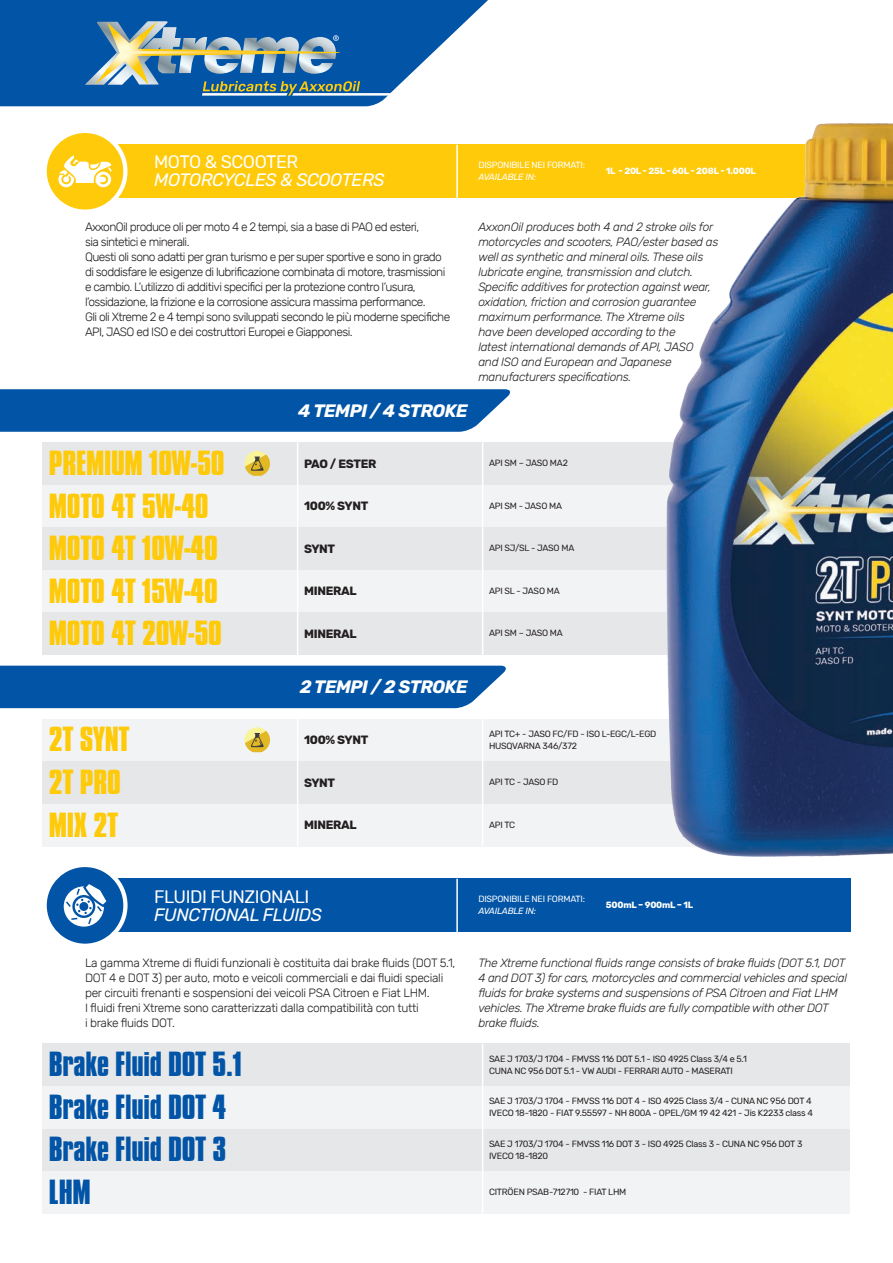
<style>
.page{position:relative;width:893px;height:1263px;background:#fff}
.page>*{position:absolute;margin:0;border:0;box-sizing:border-box;transform-origin:0 0}
.t1{font:700 30px/42.5px "Compacta BT";letter-spacing:-.01em;color:#feca0a}
.t2{font:700 30px "Compacta BT";letter-spacing:-.01em;color:#0154a6}
.t3{font:italic 18px "Rubik";letter-spacing:-.025em;color:#fff}
.t4{font:18px "Rubik";letter-spacing:-.025em;color:#fff}
.t5{font:italic 700 18px "Rubik";letter-spacing:-.025em;color:#fff}
.t6{font:italic 300 12px/15px "Rubik";letter-spacing:-.025em;color:#231f20}
.t7{font:300 12px/15px "Rubik";letter-spacing:-.05em;color:#231f20}
.t8{font:300 12px/15px "Rubik";letter-spacing:-.025em;color:#231f20}
.t9{font:700 12px "Rubik";letter-spacing:-.025em;color:#231f20}
.t10{font:9px/12px "Rubik";letter-spacing:-.025em;color:#231f20}
.t11{font:9px "Rubik";letter-spacing:-.025em;color:#fff}
.t12{font:700 9px "Rubik";letter-spacing:-.025em;color:#fff}
.t13{font:italic 9px "Rubik";letter-spacing:-.025em;color:#fff}
</style>
<div class="page">
<svg style="left:0;top:0;width:488px;height:106px;background:#266db3"></svg>
<div style="left:43px;top:442px;width:807px;height:43px;background:#e6e7e9"></div>
<div style="left:43px;top:485px;width:807px;height:42px;background:#f2f3f4"></div>
<div style="left:43px;top:527px;width:807px;height:43px;background:#e6e7e9"></div>
<div style="left:90px;top:145px;width:760px;height:53px;background:#feca0a"></div>
<svg style="left:0;top:389px;width:510px;height:43px;background:#0b5ba9"></svg>
<svg style="left:244px;top:451px;width:26px;height:25px"></svg>
<div style="left:45px;top:131px;width:80px;height:81px;background:#feca0a;border-radius:50%"></div>
<div style="left:43px;top:129px;width:85px;height:85px;border:4px solid #fff;border-radius:50%"></div>
<svg style="left:58px;top:155px;width:54px;height:32px"></svg>
<hr style="left:456px;top:145px;width:2px;height:53px;background:#fff">
<div style="left:43px;top:719px;width:807px;height:42px;background:#f2f3f4"></div>
<div style="left:43px;top:570px;width:807px;height:42px;background:#f2f3f4"></div>
<div style="left:43px;top:612px;width:807px;height:43px;background:#e6e7e9"></div>
<div style="left:43px;top:761px;width:807px;height:43px;background:#e6e7e9"></div>
<div style="left:43px;top:804px;width:807px;height:42px;background:#f2f3f4"></div>
<div style="left:0;top:666px;width:506px;height:42px;background:#0154a6"></div>
<hr style="left:297px;top:719px;width:1px;height:127px;background:#fff">
<hr style="left:297px;top:442px;width:1px;height:213px;background:#fff">
<hr style="left:482px;top:719px;width:1px;height:127px;background:#fff">
<hr style="left:482px;top:442px;width:1px;height:213px;background:#fff">
<img style="left:667px;top:123px;width:226px;height:733px">
<div style="left:90px;top:879px;width:760px;height:53px;background:#0154a6"></div>
<div style="left:43px;top:1043px;width:807px;height:43px;background:#e6e7e9"></div>
<div style="left:43px;top:1171px;width:807px;height:43px;background:#f2f3f4"></div>
<div style="left:43px;top:1128px;width:807px;height:43px;background:#e6e7e9"></div>
<div style="left:43px;top:1086px;width:807px;height:42px;background:#f2f3f4"></div>
<div style="left:45px;top:865px;width:80px;height:81px;background:#0154a6;border-radius:50%"></div>
<div style="left:43px;top:863px;width:85px;height:85px;border:4px solid #fff;border-radius:50%"></div>
<svg style="left:64px;top:884px;width:42px;height:43px"></svg>
<hr style="left:482px;top:1043px;width:1px;height:171px;background:#fff">
<hr style="left:456px;top:879px;width:2px;height:53px;background:#fff">
<svg style="left:244px;top:727px;width:26px;height:25px"></svg>
<svg style="left:85px;top:21px;width:373px;height:75px;background:#5687ae"></svg>
<h2 class="t4" style="left:154px;top:152px;width:146px">MOTO &amp; SCOOTER</h2>
<h2 class="t3" style="left:154px;top:170px;width:232px">MOTORCYCLES &amp; SCOOTERS</h2>
<p class="t11" style="left:478px;top:160px;width:108px">DISPONIBILE NEI FORMATI:</p>
<p class="t13" style="left:478px;top:172px;width:59px">AVAILABLE IN:</p>
<p class="t12" style="left:606px;top:166px;width:152px">1L - 20L - 25L - 60L - 208L - 1.000L</p>
<p class="t7" style="left:85px;top:220px;width:367px">AxxonOil produce oli per moto 4 e 2 tempi, sia a base di PAO ed esteri,<br>sia sintetici e minerali.<br>Questi oli sono adatti per gran turismo e per super sportive e sono in grado di soddisfare le esigenze di lubrificazione combinata di motore, trasmissioni e cambio. L’utilizzo di additivi specifici per la protezione contro l’usura, l’ossidazione, la frizione e la corrosione assicura massima performance.<br>Gli oli Xtreme 2 e 4 tempi sono sviluppati secondo le più moderne specifiche API, JASO ed ISO e dei costruttori Europei e Giapponesi.</p>
<h2 class="t5" style="left:298px;top:400px;width:171px">4 TEMPI / 4 STROKE</h2>
<p class="t6" style="left:478px;top:220px;width:241px">AxxonOil produces both 4 and 2 stroke oils for motorcycles and scooters, PAO/ester based as well as synthetic and mineral oils. These oils lubricate engine, transmission and clutch.<br>Specific additives for protection against wear, oxidation, friction and corrosion guarantee maximum performance. The Xtreme oils<br>have been developed according to the<br>latest international demands of API, JASO<br>and ISO and European and Japanese manufacturers specifications.</p>
<h1 class="t1" style="left:49px;top:442px;width:177px">PREMIUM 10W-50</h1>
<p class="t9" style="left:304px;top:457px;width:74px">PAO / ESTER</p>
<p class="t10" style="left:489px;top:457px;width:80px">API SM – JASO MA2</p>
<h1 class="t1" style="left:49px;top:485px;width:161px">MOTO 4T 5W-40</h1>
<p class="t9" style="left:304px;top:499px;width:66px">100% SYNT</p>
<p class="t10" style="left:489px;top:500px;width:75px">API SM - JASO MA</p>
<h1 class="t1" style="left:49px;top:527px;width:170px">MOTO 4T 10W-40</h1>
<p class="t9" style="left:304px;top:542px;width:33px">SYNT</p>
<h1 class="t1" style="left:49px;top:570px;width:175px">MOTO 4T 15W-40<br>MOTO 4T 20W-50</h1>
<p class="t9" style="left:304px;top:584px;width:54px">MINERAL</p>
<p class="t9" style="left:304px;top:627px;width:54px">MINERAL</p>
<h1 class="t1" style="left:49px;top:719px;width:82px">2T SYNT</h1>
<h1 class="t1" style="left:49px;top:761px;width:73px">2T PRO<br>MIX 2T</h1>
<h2 class="t5" style="left:300px;top:676px;width:169px">2 TEMPI / 2 STROKE</h2>
<p class="t9" style="left:304px;top:733px;width:66px">100% SYNT</p>
<p class="t9" style="left:304px;top:775px;width:33px">SYNT</p>
<p class="t9" style="left:304px;top:818px;width:54px">MINERAL</p>
<p class="t10" style="left:489px;top:542px;width:87px">API SJ/SL - JASO MA</p>
<p class="t10" style="left:489px;top:585px;width:72px">API SL - JASO MA</p>
<p class="t10" style="left:489px;top:628px;width:75px">API SM – JASO MA</p>
<p class="t10" style="left:489px;top:728px;width:169px">API TC+ - JASO FC/FD - ISO L-EGC/L-EGD<br>HUSQVARNA 346/372</p>
<p class="t10" style="left:489px;top:776px;width:71px">API TC - JASO FD</p>
<p class="t10" style="left:489px;top:819px;width:28px">API TC</p>
<h2 class="t4" style="left:154px;top:886px;width:157px">FLUIDI FUNZIONALI</h2>
<h2 class="t3" style="left:154px;top:904px;width:169px">FUNCTIONAL FLUIDS</h2>
<p class="t8" style="left:85px;top:955px;width:372px">La gamma Xtreme di fluidi funzionali è costituita dai brake fluids (DOT 5.1, DOT 4 e DOT 3) per auto, moto e veicoli commerciali e dai fluidi speciali per circuiti frenanti e sospensioni dei veicoli PSA Citroen e Fiat LHM.<br>I fluidi freni Xtreme sono caratterizzati dalla compatibilità con tutti<br>i brake fluids DOT.</p>
<h1 class="t2" style="left:49px;top:1046px;width:195px">Brake Fluid DOT 5.1</h1>
<h1 class="t2" style="left:49px;top:1088px;width:179px">Brake Fluid DOT 4</h1>
<h1 class="t2" style="left:49px;top:1131px;width:179px">Brake Fluid DOT 3</h1>
<h1 class="t2" style="left:49px;top:1173px;width:43px">LHM</h1>
<p class="t11" style="left:478px;top:894px;width:108px">DISPONIBILE NEI FORMATI:</p>
<p class="t13" style="left:478px;top:906px;width:59px">AVAILABLE IN:</p>
<p class="t12" style="left:606px;top:900px;width:89px">500mL – 900mL – 1L</p>
<p class="t6" style="left:478px;top:955px;width:370px">The Xtreme functional fluids range consists of brake fluids (DOT 5.1, DOT 4 and DOT 3) for cars, motorcycles and commercial vehicles and special fluids for brake systems and suspensions of PSA Citroen and Fiat LHM vehicles. The Xtreme brake fluids are fully compatible with other DOT brake fluids.</p>
<p class="t10" style="left:489px;top:1053px;width:259px">SAE J 1703/J 1704 - FMVSS 116 DOT 5.1 - ISO 4925 Class 3/4 e 5.1<br>CUNA NC 956 DOT 5.1 - VW AUDI - FERRARI AUTO - MASERATI</p>
<p class="t10" style="left:489px;top:1095px;width:326px">SAE J 1703/J 1704 - FMVSS 116 DOT 4 - ISO 4925 Class 3/4 - CUNA NC 956 DOT 4<br>IVECO 18-1820 - FIAT 9.55597 - NH 800A - OPEL/GM 19 42 421 - Jis K2233 class 4</p>
<p class="t10" style="left:489px;top:1138px;width:315px">SAE J 1703/J 1704 - FMVSS 116 DOT 3 - ISO 4925 Class 3 - CUNA NC 956 DOT 3<br>IVECO 18-1820</p>
<p class="t10" style="left:489px;top:1186px;width:139px">CITRÖEN PSAB-712710 - FIAT LHM</p>
</div>
